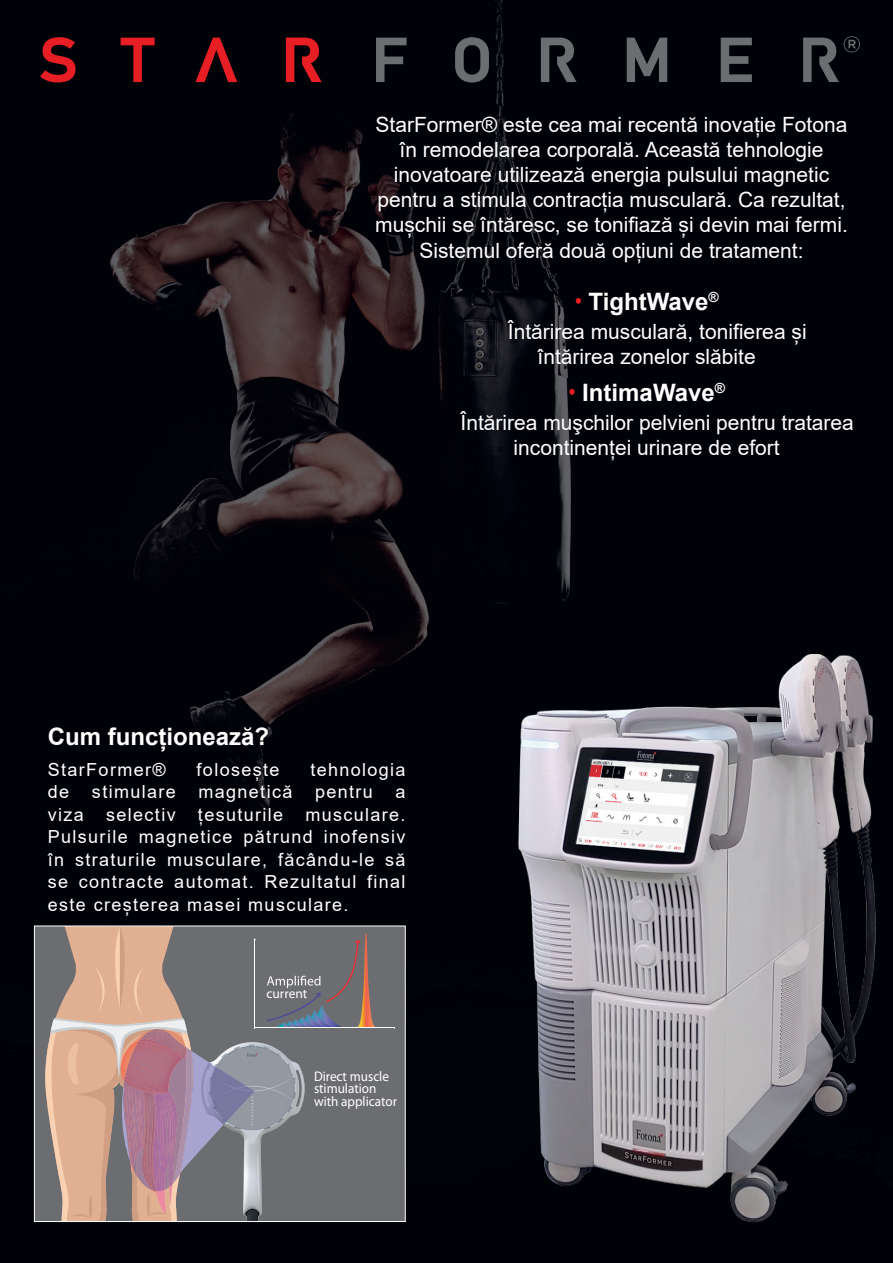
<style>
.page{position:relative;width:893px;height:1263px;background:#fff}
.page>*{position:absolute;margin:0;border:0;box-sizing:border-box;transform-origin:0 0}
.t1{font:700 24px "Arial";color:#fff}
.t2{font:21px/25.2px "Arial";color:#fff;text-align:center}
.t3{font:18px/22.5px "Arial";letter-spacing:.075em;color:#fff;text-align:justify}
.t4{font:13.95px/12.6px "Myriad Pro";color:#fff;scale:.95 1}
.t5{font:13.5px "Myriad Pro";color:#fff}
.s1{font-family:"Roboto";font-weight:400;color:#ee1d23}
</style>
<div class="page">
<img style="left:0;top:0;width:893px;height:1263px">
<img style="left:475px;top:654px;width:418px;height:584px">
<svg style="left:40px;top:37px;width:282px;height:45px;background:#36080e"></svg>
<div style="left:34px;top:926px;width:371px;height:295px;background:#6c6d70"></div>
<img style="left:224px;top:1042px;width:81px;height:178px">
<img style="left:196px;top:1052px;width:59px;height:106px">
<svg style="left:45px;top:928px;width:151px;height:292px"></svg>
<hr style="left:255px;top:939px;width:1px;height:89px;background:#fff">
<svg style="left:266px;top:933px;width:110px;height:95px"></svg>
<hr style="left:255px;top:1028px;width:140px;height:1px;background:#fff">
<div style="left:34px;top:926px;width:372px;height:296px;border:1px solid #fff"></div>
<svg style="left:376px;top:36px;width:484px;height:47px;background:#1a1b21"></svg>
<p class="t2" style="left:375px;top:111px;width:474px">StarFormer® este cea mai recentă inovație Fotona în remodelarea corporală. Această tehnologie inovatoare utilizează energia pulsului magnetic pentru a stimula contracția musculară. Ca rezultat, mușchii se întăresc, se tonifiază și devin mai fermi.<br>Sistemul oferă două opțiuni de tratament:</p>
<p class="t1" style="left:574px;top:286px;width:146px"><span class="s1">•</span> TightWave<sup>®</sup></p>
<p class="t2" style="left:508px;top:318px;width:300px">Întărirea musculară, tonifierea și</p>
<p class="t2" style="left:537px;top:344px;width:220px">întărirea zonelor slăbite</p>
<p class="t1" style="left:568px;top:377px;width:158px"><span class="s1">•</span> IntimaWave<sup>®</sup></p>
<p class="t2" style="left:514px;top:410px;width:342px;text-align:left;text-indent:-53px">Întărirea muşchilor pelvieni pentru tratarea incontinenței urinare de efort</p>
<p class="t1" style="left:48px;top:720px;width:223px">Cum funcționează?</p>
<p class="t3" style="left:48px;top:758px;width:119px">StarFormer®</p>
<p class="t3" style="left:197px;top:758px;width:84px">folosește</p>
<p class="t3" style="left:310px;top:758px;width:97px">tehnologia</p>
<p class="t3" style="left:48px;top:780px;width:23px">de</p>
<p class="t3" style="left:92px;top:780px;width:85px">stimulare</p>
<p class="t3" style="left:199px;top:780px;width:95px">magnetică</p>
<p class="t3" style="left:315px;top:780px;width:59px">pentru</p>
<p class="t3" style="left:48px;top:780px;width:359px;text-indent:348px">a viza selectiv țesuturile musculare.<br>Pulsurile magnetice pătrund inofensiv în straturile musculare, făcându-le să se contracte automat. Rezultatul final este creșterea masei musculare.</p>
<p class="t5" style="left:266px;top:985px;width:42px">current</p>
<p class="t4" style="left:314px;top:1069px;width:89px">Direct muscle stimulation with applicator</p>
</div>
